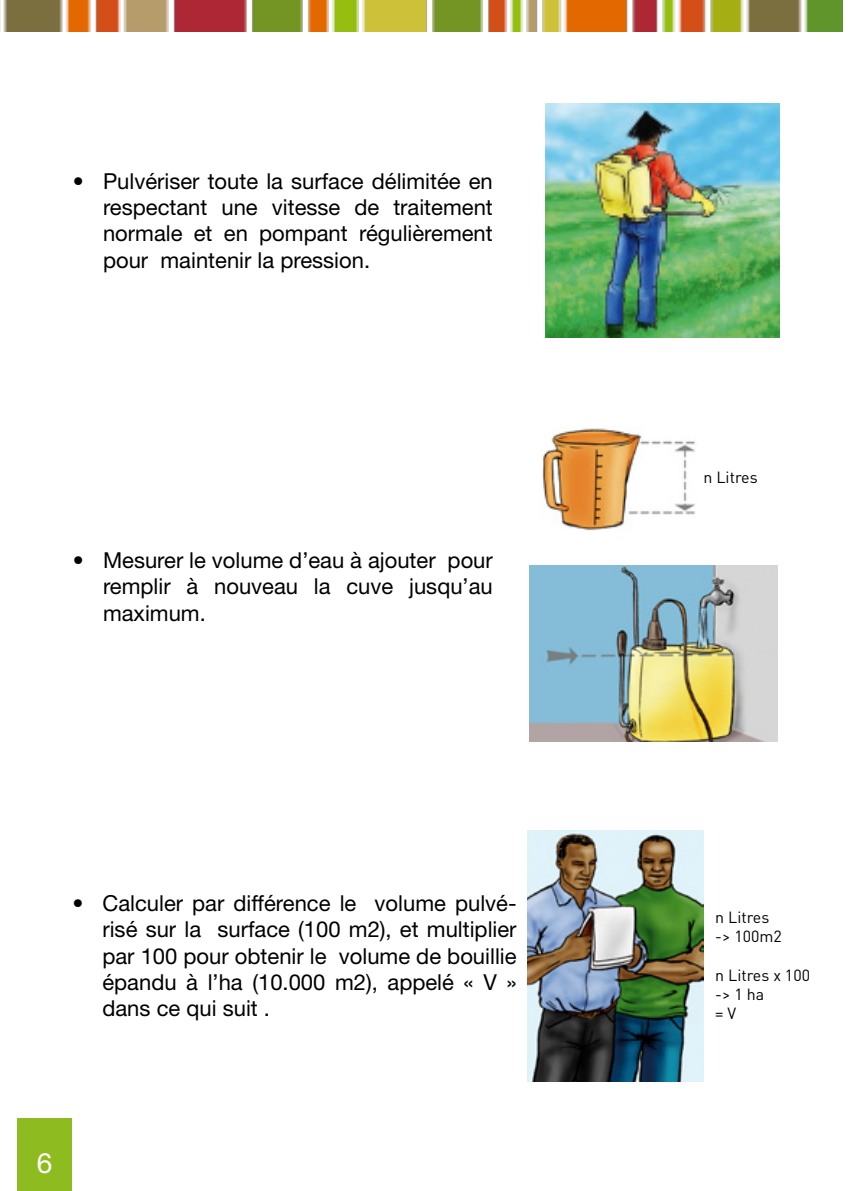
<style>
.page{position:relative;width:851px;height:1191px;background:#fff}
.page>*{position:absolute;margin:0;border:0;box-sizing:border-box;transform-origin:0 0}
.t1{font:28px "Helvetica Neue LT Std";color:#fff}
.t2{font:22px/26.4px "Helvetica Neue LT Std";color:#000;text-align:justify}
.t3{font:16px/19.2px "DIN Pro";color:#000}
</style>
<div class="page">
<div style="left:17px;top:1119px;width:55px;height:72px;background:#8ebb1f"></div>
<img style="left:0;top:0;width:842px;height:32px">
<img style="left:542px;top:428px;width:154px;height:103px">
<img style="left:529px;top:566px;width:248px;height:175px">
<img style="left:527px;top:830px;width:176px;height:251px">
<img style="left:545px;top:103px;width:234px;height:234px">
<p class="t2" style="left:103px;top:167px;width:391px;text-indent:-30px">• Pulvériser toute la surface délimitée en respectant une vitesse de traitement normale et en pompant régulièrement pour maintenir la pression.</p>
<p class="t2" style="left:103px;top:546px;width:391px;text-indent:-30px">• Mesurer le volume d’eau à ajouter pour remplir à nouveau la cuve jusqu’au maximum.</p>
<p class="t2" style="left:102px;top:889px;width:415px;text-indent:-30px">• Calculer par différence le volume pulvé&shy;risé sur la surface (100 m2), et multiplier par 100 pour obtenir le volume de bouillie épandu à l’ha (10.000 m2), appelé « V » dans ce qui suit .</p>
<p class="t1" style="left:37px;top:1146px;width:17px">6</p>
<p class="t3" style="left:703px;top:467px;width:56px">n Litres</p>
<p class="t3" style="left:715px;top:907px;width:68px">n Litres -&gt; 100m2</p>
<p class="t3" style="left:715px;top:964px;width:96px">n Litres x 100 -&gt; 1 ha<br>= V</p>
</div>
